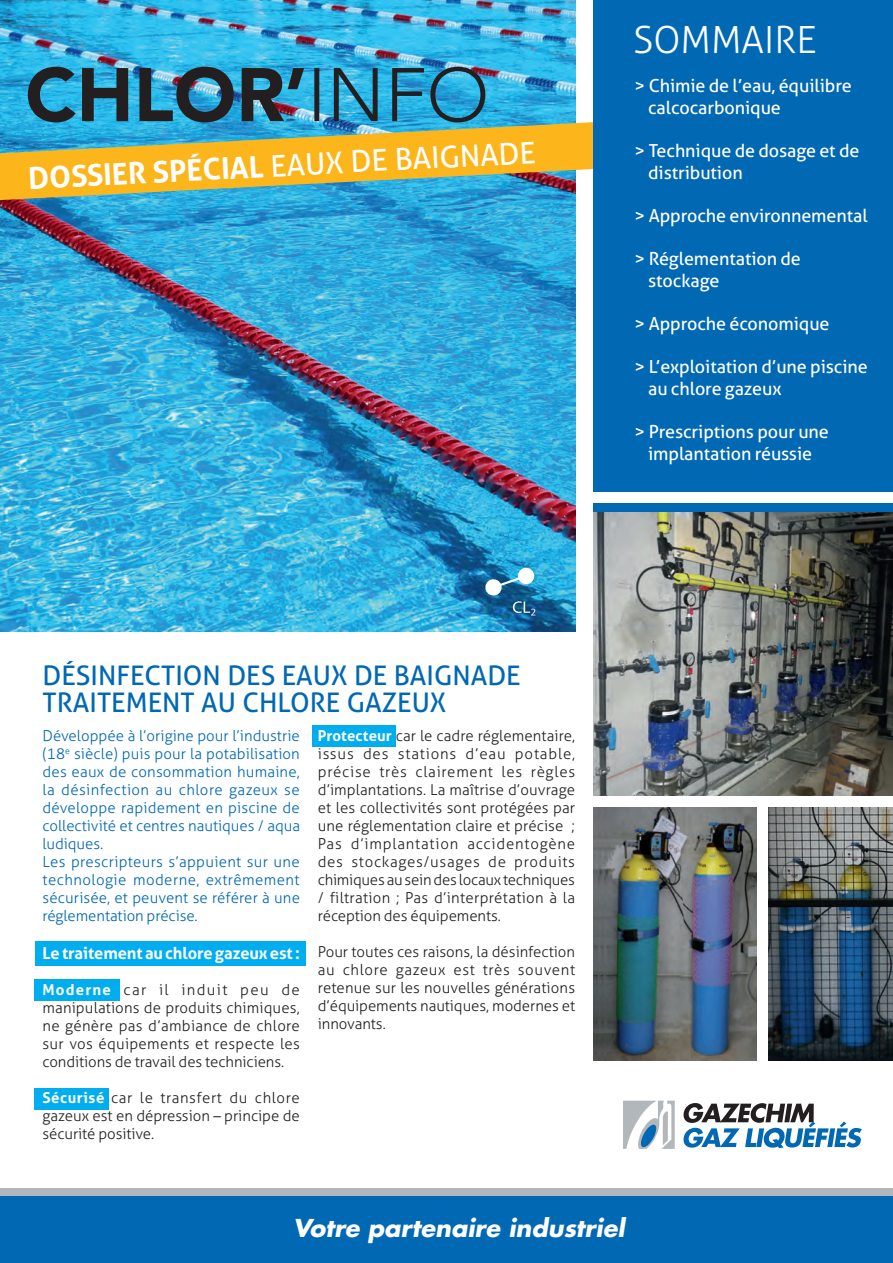
<style>
.page{position:relative;width:893px;height:1263px;background:#fff}
.page>*{position:absolute;margin:0;border:0;box-sizing:border-box;transform-origin:0 0}
.t1{font:300 37.5px "Aller";color:#fff}
.t2{font:700 30px "Aller";color:#fff}
.t3{font:27px/27px "Aller";color:#0168b3}
.t4{font:italic 700 24px "Futura";color:#fff}
.t5{font:18px/21.6px "Aller";letter-spacing:-.005em;color:#fff}
.t6{font:700 16.5px "Aller";letter-spacing:-.01em;color:#fff}
.t7{font:300 15px/18px "Aller";letter-spacing:-.005em;color:#231f20;text-align:justify}
.t8{font:300 15px/18px "Aller";letter-spacing:.01em;color:#0168b3}
.s1{font-weight:400}
.s2{font-weight:700;color:#fff}
</style>
<div class="page">
<img style="left:768px;top:807px;width:125px;height:254px">
<img style="left:593px;top:512px;width:300px;height:284px">
<img style="left:593px;top:807px;width:164px;height:254px">
<img style="left:0;top:0;width:575px;height:631px">
<svg style="left:484px;top:567px;width:51px;height:48px"></svg>
<div style="left:0;top:1188px;width:893px;height:75px;background:#0168b3"></div>
<div style="left:0;top:1188px;width:893px;height:8px;background:#b2b7bb"></div>
<svg style="left:1px;top:107px;width:592px;height:94px;background:#a6ae6b"></svg>
<div style="left:593px;top:0;width:300px;height:512px;background:#0168b3"></div>
<img style="left:28px;top:67px;width:457px;height:55px">
<svg style="left:623px;top:1101px;width:52px;height:48px"></svg>
<svg style="left:683px;top:1103px;width:179px;height:45px"></svg>
<div style="left:593px;top:492px;width:300px;height:10px;background:#fff"></div>
<hr style="left:0;top:62px;width:1px;height:187px;background:#e6e7e9">
<div style="left:35px;top:942px;width:270px;height:24px;background:#00aeef"></div>
<div style="left:34px;top:979px;width:85px;height:22px;background:#00aeef"></div>
<div style="left:34px;top:1088px;width:75px;height:21px;background:#00aeef"></div>
<div style="left:312px;top:725px;width:84px;height:22px;background:#00aeef"></div>
<h2 class="t2" style="left:27px;top:160px;width:509px;rotate:-3deg">DOSSIER SPÉCIAL <span class="s1">EAUX DE BAIGNADE</span></h2>
<h1 class="t1" style="left:633px;top:17px;width:185px">SOMMAIRE</h1>
<p class="t5" style="left:648px;top:75px;width:205px;text-indent:-13px">&gt; Chimie de l’eau, équilibre calcocarbonique</p>
<p class="t5" style="left:648px;top:140px;width:213px;text-indent:-13px">&gt; Technique de dosage et de distribution</p>
<p class="t5" style="left:635px;top:205px;width:235px">&gt; Approche environnemental</p>
<p class="t5" style="left:648px;top:248px;width:154px;text-indent:-13px">&gt; Réglementation de stockage</p>
<p class="t5" style="left:635px;top:313px;width:196px">&gt; Approche économique</p>
<p class="t5" style="left:648px;top:356px;width:221px;text-indent:-13px">&gt; L’exploitation d’une piscine au chlore gazeux</p>
<p class="t5" style="left:635px;top:421px;width:196px;text-align:center">&gt; Prescriptions pour une implantation réussie</p>
<h3 class="t3" style="left:43px;top:662px;width:480px">DÉSINFECTION DES EAUX DE BAIGNADE<br>TRAITEMENT AU CHLORE GAZEUX</h3>
<p class="t8" style="left:43px;top:727px;width:259px">Développée à l’origine pour l’industrie (18<sup>e</sup> siècle) puis pour la potabilisation des eaux de consommation humaine, la désinfection au chlore gazeux se développe rapidement en piscine de collectivité et centres nautiques / aqua ludiques.<br>Les prescripteurs s’appuient sur une technologie moderne, extrêmement sécurisée, et peuvent se référer à une réglementation précise.</p>
<p class="t6" style="left:43px;top:943px;width:259px">Le traitement au chlore gazeux est :</p>
<p class="t7" style="left:43px;top:981px;width:259px"><span class="s2">Moderne</span> car il induit peu de manipulations de produits chimiques, ne génère pas d’ambiance de chlore sur vos équipements et respecte les conditions de travail des techniciens.</p>
<p class="t7" style="left:43px;top:1089px;width:259px"><span class="s2">Sécurisé</span> car le transfert du chlore gazeux est en dépression – principe de sécurité positive.</p>
<p class="t7" style="left:318px;top:727px;width:259px"><span class="s2">Protecteur</span> car le cadre réglementaire, issus des stations d’eau potable, précise très clairement les règles d’implantations. La maîtrise d’ouvrage et les collectivités sont protégées par une réglementation claire et précise ; Pas d’implantation accidentogène des stockages/usages de produits chimiques au sein des locaux techniques / filtration ; Pas d’interprétation à la réception des équipements.</p>
<p class="t7" style="left:318px;top:943px;width:259px">Pour toutes ces raisons, la désinfection au chlore gazeux est très souvent retenue sur les nouvelles générations d’équipements nautiques, modernes et innovants.</p>
<h3 class="t4" style="left:293px;top:1212px;width:333px">Votre partenaire industriel</h3>
</div>
